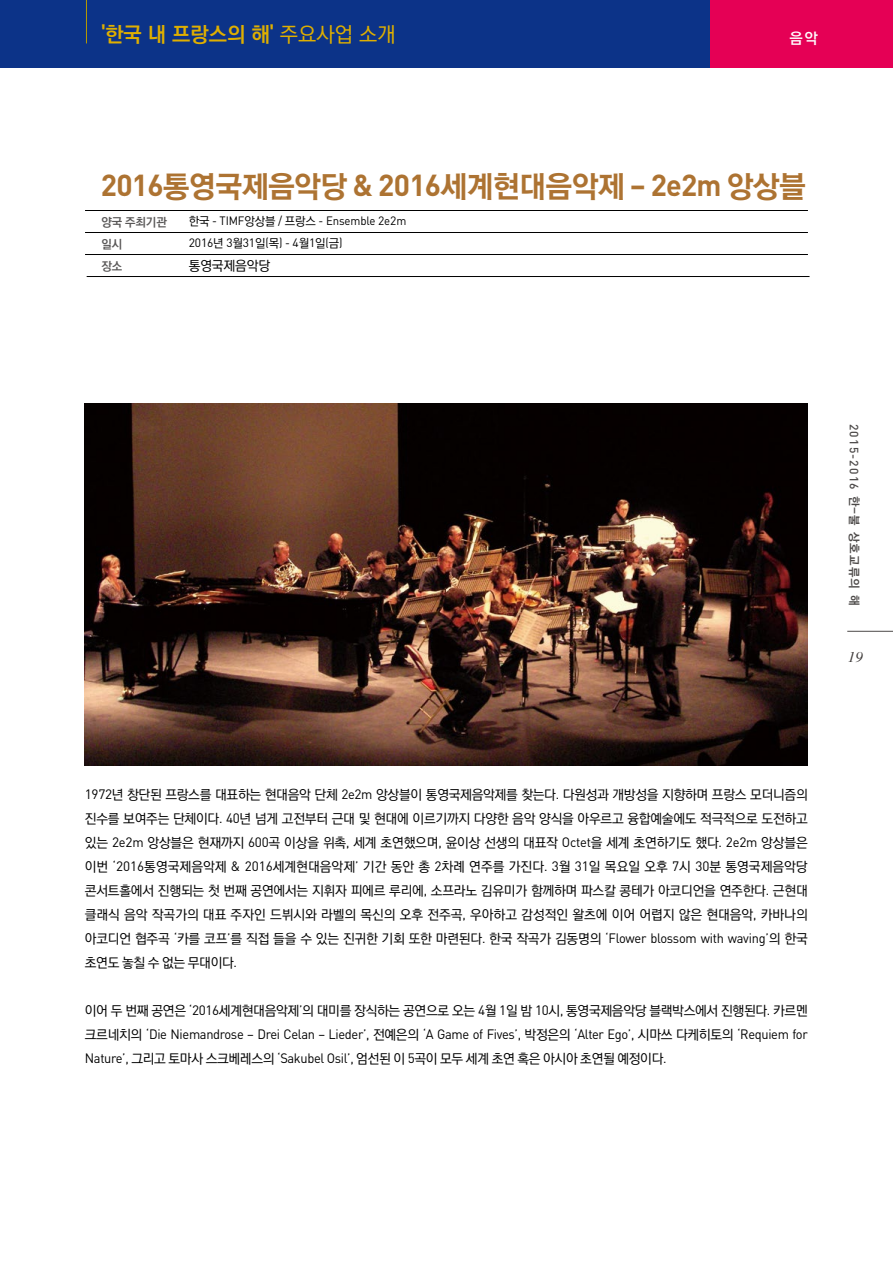
<style>
.page{position:relative;width:893px;height:1263px;background:#fff}
.page>*{position:absolute;margin:0;border:0;box-sizing:border-box;transform-origin:0 0}
.t1{font:30px "Rix Go PEB";letter-spacing:-.025em;color:#ad7332}
.t2{font:700 21px "Ko Pub Dotum";color:#dfaf00}
.t3{font:15px "Rix Go PB";color:#fff}
.t4{font:italic 15px "Times";color:#3e3a39}
.t5{font:500 13.5px/24px "Ko Pub Dotum";letter-spacing:-.025em;color:#000;text-align:justify}
.t6{font:13.5px "DIN Pro";letter-spacing:-.025em;color:#000}
.t7{font:12px/22.2px "DIN Pro";letter-spacing:-.01em;color:#000;scale:.95 1}
.t8{font:500 12px "DIN Pro";letter-spacing:.1em;color:#4c4948}
.t9{font:700 12px/21.9px "Ko Pub Dotum";color:#595757}
.s1{font-weight:500}
.s2{font-family:"DIN Pro";font-weight:700}
.s3{font-family:"Ko Pub Dotum";font-weight:500}
.s4{font-family:"Ko Pub Dotum";font-weight:700}
.s5{font-family:"DIN Pro";font-weight:400}
</style>
<div class="page">
<div style="left:0;top:0;width:710px;height:68px;background:#0c3388"></div>
<div style="left:710px;top:0;width:183px;height:68px;background:#e50055"></div>
<hr style="left:86px;top:0;width:1px;height:43px;background:#b89b00">
<hr style="left:847px;top:631px;width:46px;height:1px;background:#4c4948">
<hr style="left:85px;top:210px;width:723px;height:1px;background:#000">
<hr style="left:85px;top:232px;width:723px;height:1px;background:#000">
<hr style="left:85px;top:254px;width:723px;height:1px;background:#000">
<hr style="left:87px;top:276px;width:722px;height:1px;background:#000">
<img style="left:85px;top:404px;width:723px;height:362px">
<h2 class="t2" style="left:101px;top:23px;width:296px">'한국 내 프랑스의 해' <span class="s1">주요사업 소개</span></h2>
<p class="t3" style="left:789px;top:31px;width:30px">음악</p>
<h1 class="t1" style="left:101px;top:171px;width:707px"><span class="s2">2016</span>통영국제음악당 <span class="s2">&amp; 2016</span>세계현대음악제 <span class="s2">– 2e2m</span> 앙상블</h1>
<p class="t7" style="left:189px;top:209px;width:231px"><span class="s3">한국</span> - TIMF<span class="s3">앙상블</span> / <span class="s3">프랑스</span> - Ensemble 2e2m<br>2016<span class="s3">년</span> 3<span class="s3">월</span>31<span class="s3">일</span>(<span class="s3">목</span>) - 4<span class="s3">월</span>1<span class="s3">일</span>(<span class="s3">금</span>)</p>
<p class="t9" style="left:101px;top:211px;width:67px">양국 주최기관 일시<br>장소</p>
<p class="t5" style="left:189px;top:254px;width:83px">통영국제음악당</p>
<p class="t8" style="left:862px;top:424px;width:183px;rotate:90deg">2015-2016 <span class="s4">한-불 상호교류의 해</span></p>
<p class="t4" style="left:848px;top:649px;width:16px">19</p>
<p class="t5" style="left:85px;top:783px;width:724px"><span class="s5">1972</span>년 창단된 프랑스를 대표하는 현대음악 단체 <span class="s5">2e2m</span> 앙상블이 통영국제음악제를 찾는다<span class="s5">.</span> 다원성과 개방성을 지향하며 프랑스 모더니즘의 진수를 보여주는 단체이다<span class="s5">. 40</span>년 넘게 고전부터 근대 및 현대에 이르기까지 다양한 음악 양식을 아우르고 융합예술에도 적극적으로 도전하고 있는 <span class="s5">2e2m</span> 앙상블은 현재까지 <span class="s5">600</span>곡 이상을 위촉<span class="s5">,</span> 세계 초연했으며<span class="s5">,</span> 윤이상 선생의 대표작 <span class="s5">Octet</span>을 세계 초연하기도 했다<span class="s5">. 2e2m</span> 앙상블은 이번 <span class="s5">‘2016</span>통영국제음악제 <span class="s5">&amp; 2016</span>세계현대음악제<span class="s5">’</span> 기간 동안 총 <span class="s5">2</span>차례 연주를 가진다<span class="s5">. 3</span>월 <span class="s5">31</span>일 목요일 오후 <span class="s5">7</span>시 <span class="s5">30</span>분 통영국제음악당 콘서트홀에서 진행되는 첫 번째 공연에서는 지휘자 피에르 루리에<span class="s5">,</span> 소프라노 김유미가 함께하며 파스칼 콩테가 아코디언을 연주한다<span class="s5">.</span> 근현대 클래식 음악 작곡가의 대표 주자인 드뷔시와 라벨의 목신의 오후 전주곡<span class="s5">,</span> 우아하고 감성적인 왈츠에 이어 어렵지 않은 현대음악<span class="s5">,</span> 카바나의 아코디언 협주곡 <span class="s5">‘</span>카를 코프<span class="s5">’</span>를 직접 들을 수 있는 진귀한 기회 또한 마련된다<span class="s5">.</span> 한국 작곡가 김동명의 <span class="s5">‘Flower blossom with waving’</span>의 한국 초연도 놓칠 수 없는 무대이다<span class="s5">.</span></p>
<p class="t5" style="left:85px;top:999px;width:724px">이어 두 번째 공연은 <span class="s5">‘2016</span>세계현대음악제<span class="s5">’</span>의 대미를 장식하는 공연으로 오는 <span class="s5">4</span>월 <span class="s5">1</span>일 밤 <span class="s5">10</span>시<span class="s5">,</span> 통영국제음악당 블랙박스에서 진행된다<span class="s5">.</span> 카르멘</p>
<p class="t6" style="left:85px;top:1024px;width:724px"><span class="s3">크르네치의</span> ‘Die Niemandrose – Drei Celan – Lieder’, <span class="s3">전예은의</span> ‘A Game of Fives’, <span class="s3">박정은의</span> ‘Alter Ego’, <span class="s3">시마쓰 다케히토의</span> ‘Requiem for</p>
<p class="t5" style="left:85px;top:1047px;width:583px"><span class="s5">Nature’,</span> 그리고 토마사 스크베레스의 <span class="s5">‘Sakubel Osil’,</span> 엄선된 이 <span class="s5">5</span>곡이 모두 세계 초연 혹은 아시아 초연될 예정이다<span class="s5">.</span></p>
</div>
